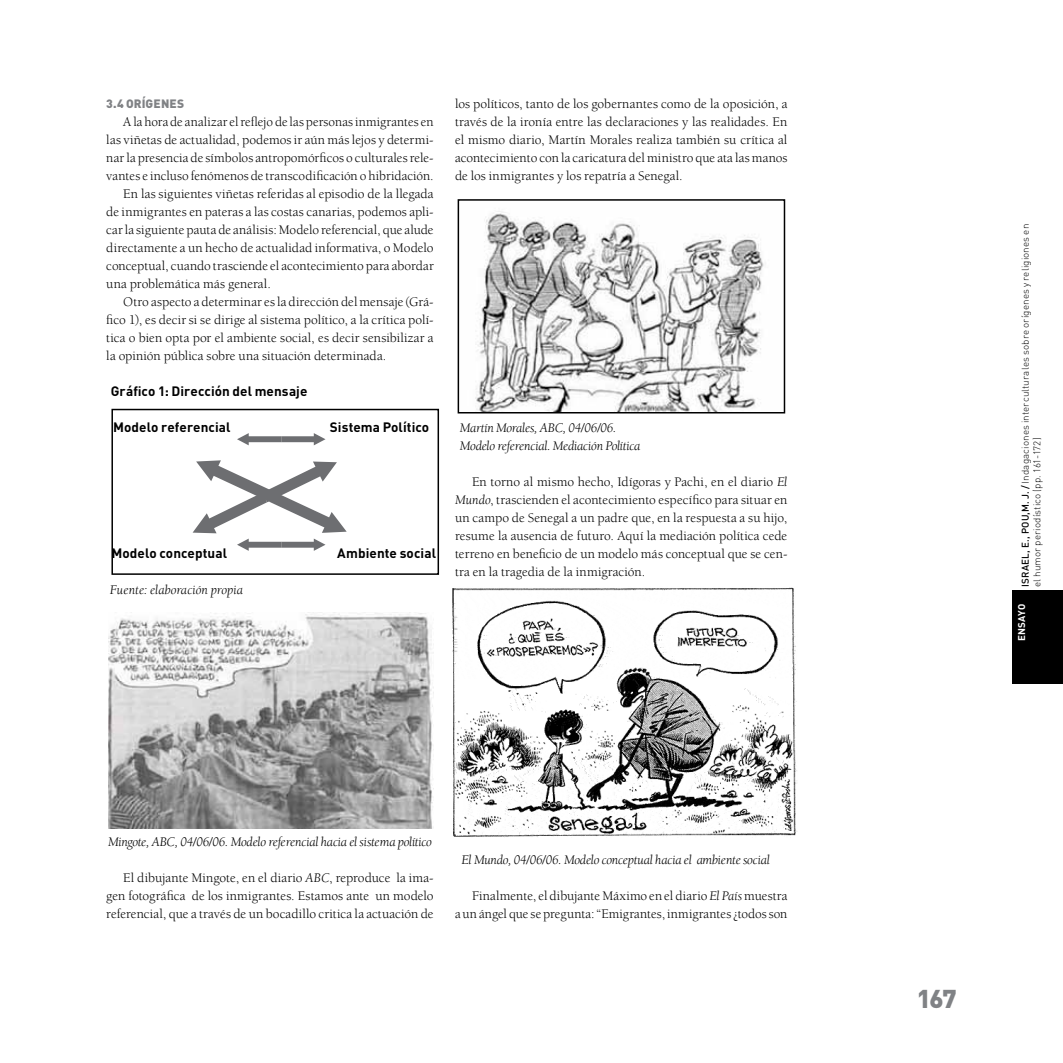
<style>
.page{position:relative;width:1063px;height:1063px;background:#fff}
.page>*{position:absolute;margin:0;border:0;box-sizing:border-box;transform-origin:0 0}
.t1{font:900 25.5px "DIN";color:#808285}
.t2{font:13.5px/18px "Berkeley Std";letter-spacing:.005em;color:#000;text-align:justify}
.t3{font:italic 13.5px/18px "Berkeley Std";letter-spacing:-.015em;color:#000}
.t4{font:700 13.5px "DIN";letter-spacing:.005em;color:#000}
.t5{font:900 12px "DIN";letter-spacing:.01em;color:#808285}
.t6{font:300 9.75px/11.7px "DIN";letter-spacing:.015em;color:#000}
.t7{font:700 9.75px "DIN";letter-spacing:.015em;color:#fff}
.s1{font-style:italic}
.s2{font-weight:500}
</style>
<div class="page">
<div style="left:1012px;top:591px;width:51px;height:93px;background:#000"></div>
<svg style="left:193px;top:460px;width:154px;height:73px"></svg>
<svg style="left:237px;top:433px;width:89px;height:12px"></svg>
<svg style="left:237px;top:539px;width:89px;height:12px"></svg>
<div style="left:111px;top:409px;width:328px;height:166px;border:2px solid #000"></div>
<img style="left:108px;top:612px;width:326px;height:216px">
<img style="left:452px;top:587px;width:345px;height:250px">
<img style="left:475px;top:211px;width:289px;height:200px">
<div style="left:458px;top:199px;width:327px;height:215px;border:2px solid #000"></div>
<p class="t5" style="left:106px;top:96px;width:55px">3.4 ORÍGENES</p>
<p class="t2" style="left:123px;top:113px;width:312px">A la hora de analizar el reflejo de las personas inmigrantes en</p>
<p class="t2" style="left:106px;top:131px;width:329px">las viñetas de actualidad, podemos ir aún más lejos y determi-</p>
<p class="t2" style="left:106px;top:149px;width:329px">nar la presencia de símbolos antropomórficos o culturales rele-</p>
<p class="t2" style="left:106px;top:167px;width:329px">vantes e incluso fenómenos de transcodificación o hibridación.</p>
<p class="t2" style="left:123px;top:185px;width:312px">En las siguientes viñetas referidas al episodio de la llegada</p>
<p class="t2" style="left:106px;top:203px;width:329px">de inmigrantes en pateras a las costas canarias, podemos apli-</p>
<p class="t2" style="left:106px;top:221px;width:329px">car la siguiente pauta de análisis: Modelo referencial, que alude</p>
<p class="t2" style="left:106px;top:239px;width:329px">directamente a un hecho de actualidad informativa, o Modelo</p>
<p class="t2" style="left:106px;top:257px;width:329px">conceptual, cuando trasciende el acontecimiento para abordar</p>
<p class="t2" style="left:106px;top:275px;width:166px">una problemática más general.</p>
<p class="t2" style="left:123px;top:293px;width:312px">Otro aspecto a determinar es la dirección del mensaje (Grá-</p>
<p class="t2" style="left:106px;top:311px;width:329px">fico 1), es decir si se dirige al sistema político, a la crítica polí-</p>
<p class="t2" style="left:106px;top:329px;width:329px">tica o bien opta por el ambiente social, es decir sensibilizar a</p>
<p class="t2" style="left:106px;top:347px;width:282px">la opinión pública sobre una situación determinada.</p>
<p class="t4" style="left:111px;top:382px;width:198px">Gráfico 1: Dirección del mensaje</p>
<p class="t4" style="left:113px;top:418px;width:119px">Modelo referencial</p>
<p class="t4" style="left:330px;top:418px;width:101px">Sistema Político</p>
<p class="t4" style="left:111px;top:544px;width:117px">Modelo conceptual</p>
<p class="t4" style="left:337px;top:544px;width:100px">Ambiente social</p>
<p class="t3" style="left:110px;top:581px;width:135px">Fuente: elaboración propia</p>
<p class="t2" style="left:455px;top:95px;width:334px">los políticos, tanto de los gobernantes como de la oposición, a través de la ironía entre las declaraciones y las realidades. En el mismo diario, Martín Morales realiza también su crítica al acontecimiento con la caricatura del ministro que ata las manos de los inmigrantes y los repatría a Senegal.</p>
<p class="t3" style="left:460px;top:419px;width:182px">Martín Morales, ABC, 04/06/06.<br>Modelo referencial. Mediación Política</p>
<p class="t2" style="left:455px;top:473px;width:334px;text-indent:17px">En torno al mismo hecho, Idígoras y Pachi, en el diario <span class="s1">El Mundo</span>, trascienden el acontecimiento específico para situar en un campo de Senegal a un padre que, en la respuesta a su hijo, resume la ausencia de futuro. Aquí la mediación política cede terreno en beneficio de un modelo más conceptual que se cen&shy;tra en la tragedia de la inmigración.</p>
<p class="t3" style="left:108px;top:833px;width:325px">Mingote, ABC, 04/06/06. Modelo referencial hacia el sistema político</p>
<p class="t2" style="left:106px;top:869px;width:329px;text-indent:17px">El dibujante Mingote, en el diario <span class="s1">ABC</span>, reproduce la ima&shy;gen fotográfica de los inmigrantes. Estamos ante un modelo referencial, que a través de un bocadillo critica la actuación de</p>
<p class="t3" style="left:462px;top:851px;width:310px">El Mundo, 04/06/06. Modelo conceptual hacia el ambiente social</p>
<p class="t2" style="left:455px;top:887px;width:334px;text-align:right">Finalmente, el dibujante Máximo en el diario <span class="s1">El País</span> muestra<br>a un ángel que se pregunta: “Emigrantes, inmigrantes ¿todos son</p>
<p class="t6" style="left:1019px;top:587px;width:365px;rotate:-90deg"><span class="s2">ISRAEL, E., POU,M. J. /</span> Indagaciones interculturales sobre orígenes y religiones en el humor periodístico (pp. 161-172)</p>
<p class="t7" style="left:1015px;top:641px;width:39px;rotate:-90deg">ensayo</p>
<h1 class="t1" style="left:917px;top:982px;width:41px">167</h1>
</div>
